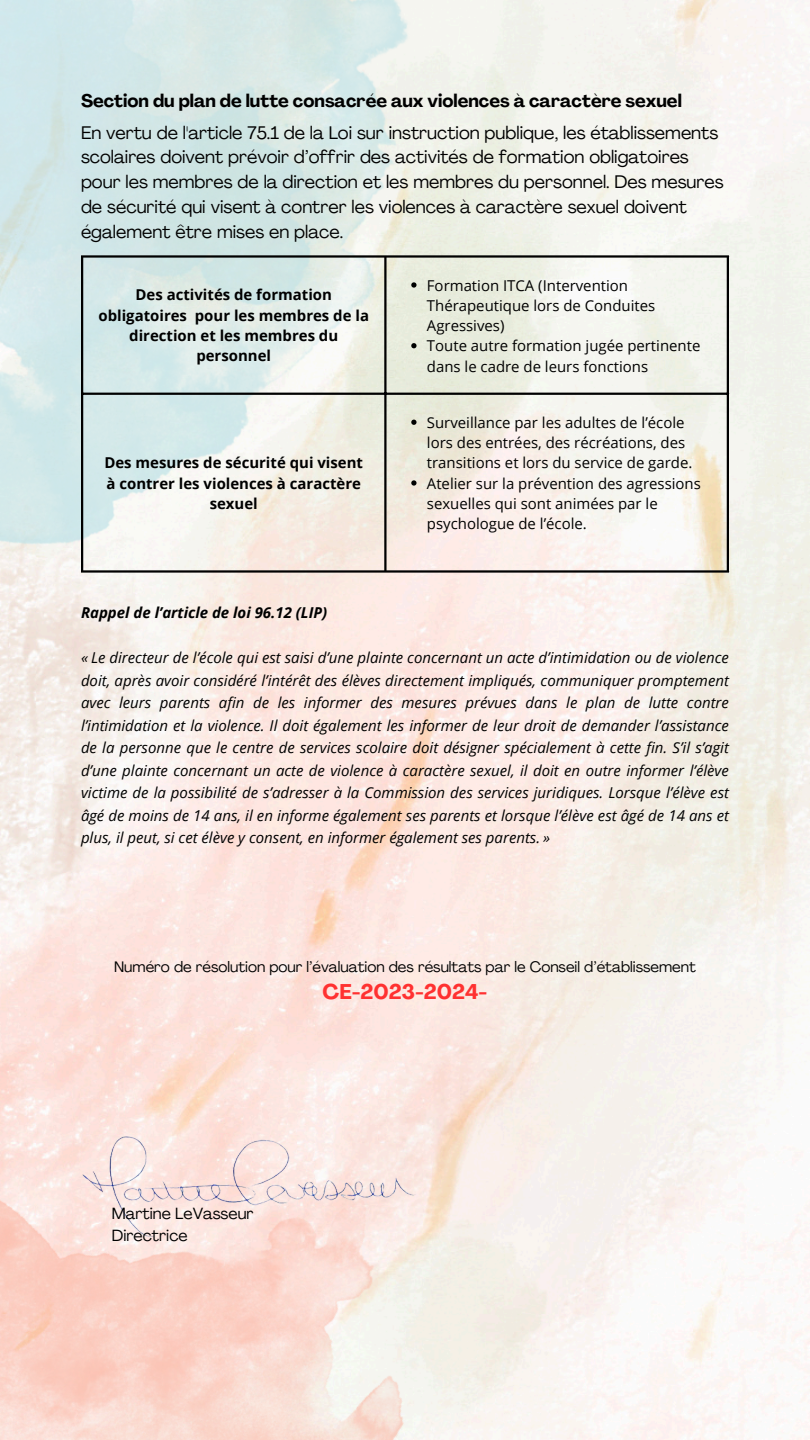
<style>
.page{position:relative;width:810px;height:1440px;background:#fff}
.page>*{position:absolute;margin:0;border:0;box-sizing:border-box;transform-origin:0 0}
.t1{font:700 21px "Agrandir";color:#ff3131}
.t2{font:18px/24.8px "Agrandir";color:#000}
.t3{font:700 18px "Agrandir";color:#000}
.t4{font:16px "Agrandir";color:#000}
.t5{font:italic 15px/22.5px "Open Sans";color:#000;text-align:justify}
.t6{font:15px "Agrandir";color:#000}
.t7{font:italic 700 15px "Open Sans";color:#000}
.t8{font:14.9px/20.2px "Open Sans";color:#000}
.t9{font:700 14.9px/20.2px "Open Sans";color:#000;text-align:center}
</style>
<div class="page">
<img style="left:0;top:0;width:810px;height:1440px">
<img style="left:0;top:0;width:483px;height:637px">
<img style="left:0;top:995px;width:496px;height:445px">
<svg style="left:411px;top:282px;width:6px;height:6px"></svg>
<svg style="left:411px;top:343px;width:6px;height:5px"></svg>
<svg style="left:411px;top:420px;width:6px;height:5px"></svg>
<svg style="left:411px;top:480px;width:6px;height:6px"></svg>
<hr style="left:81px;top:258px;width:2px;height:312px;background:#000">
<hr style="left:384px;top:258px;width:3px;height:312px;background:#000">
<hr style="left:727px;top:258px;width:2px;height:312px;background:#000">
<hr style="left:81px;top:255px;width:648px;height:3px;background:#000">
<hr style="left:81px;top:393px;width:648px;height:2px;background:#000">
<hr style="left:81px;top:570px;width:648px;height:3px;background:#000">
<img style="left:60px;top:1104px;width:384px;height:159px">
<h3 class="t3" style="left:81px;top:93px;width:602px">Section du plan de lutte consacrée aux violences à caractère sexuel</h3>
<p class="t2" style="left:81px;top:122px;width:644px">En vertu de l'article 75.1 de la Loi sur instruction publique, les établissements scolaires doivent prévoir d’offrir des activités de formation obligatoires pour les membres de la direction et les membres du personnel. Des mesures de sécurité qui visent à contrer les violences à caractère sexuel doivent également être mises en place.</p>
<p class="t9" style="left:98px;top:284px;width:272px">Des activités de formation obligatoires pour les membres de la direction et les membres du personnel</p>
<h1 class="t8" style="left:427px;top:275px;width:230px">Formation ITCA (Intervention<br>Thérapeutique lors de Conduites<br>Agressives)</h1>
<h2 class="t8" style="left:427px;top:335px;width:275px">Toute autre formation jugée pertinente dans le cadre de leurs fonctions</h2>
<p class="t9" style="left:104px;top:452px;width:260px">Des mesures de sécurité qui visent à contrer les violences à caractère sexuel</p>
<p class="t8" style="left:427px;top:412px;width:267px">Surveillance par les adultes de l’école lors des entrées, des récréations, des transitions et lors du service de garde.</p>
<p class="t8" style="left:427px;top:473px;width:275px">Atelier sur la prévention des agressions sexuelles qui sont animées par le psychologue de l’école.</p>
<p class="t7" style="left:81px;top:602px;width:248px">Rappel de l’article de loi 96.12 (LIP)</p>
<p class="t5" style="left:81px;top:646px;width:649px">« Le directeur de l’école qui est saisi d’une plainte concernant un acte d’intimidation ou de violence doit, après avoir considéré l’intérêt des élèves directement impliqués, communiquer promptement avec leurs parents afin de les informer des mesures prévues dans le plan de lutte contre l’intimidation et la violence. Il doit également les informer de leur droit de demander l’assistance de la personne que le centre de services scolaire doit désigner spécialement à cette fin. S’il s’agit d’une plainte concernant un acte de violence à caractère sexuel, il doit en outre informer l’élève victime de la possibilité de s’adresser à la Commission des services juridiques. Lorsque l’élève est âgé de moins de 14 ans, il en informe également ses parents et lorsque l’élève est âgé de 14 ans et plus, il peut, si cet élève y consent, en informer également ses parents. »</p>
<p class="t6" style="left:114px;top:961px;width:583px">Numéro de résolution pour l’évaluation des résultats par le Conseil d’établissement</p>
<p class="t1" style="left:323px;top:983px;width:166px">CE-2023-2024-</p>
<p class="t4" style="left:112px;top:1207px;width:143px">Martine LeVasseur</p>
<p class="t4" style="left:112px;top:1229px;width:77px">Directrice</p>
</div>
